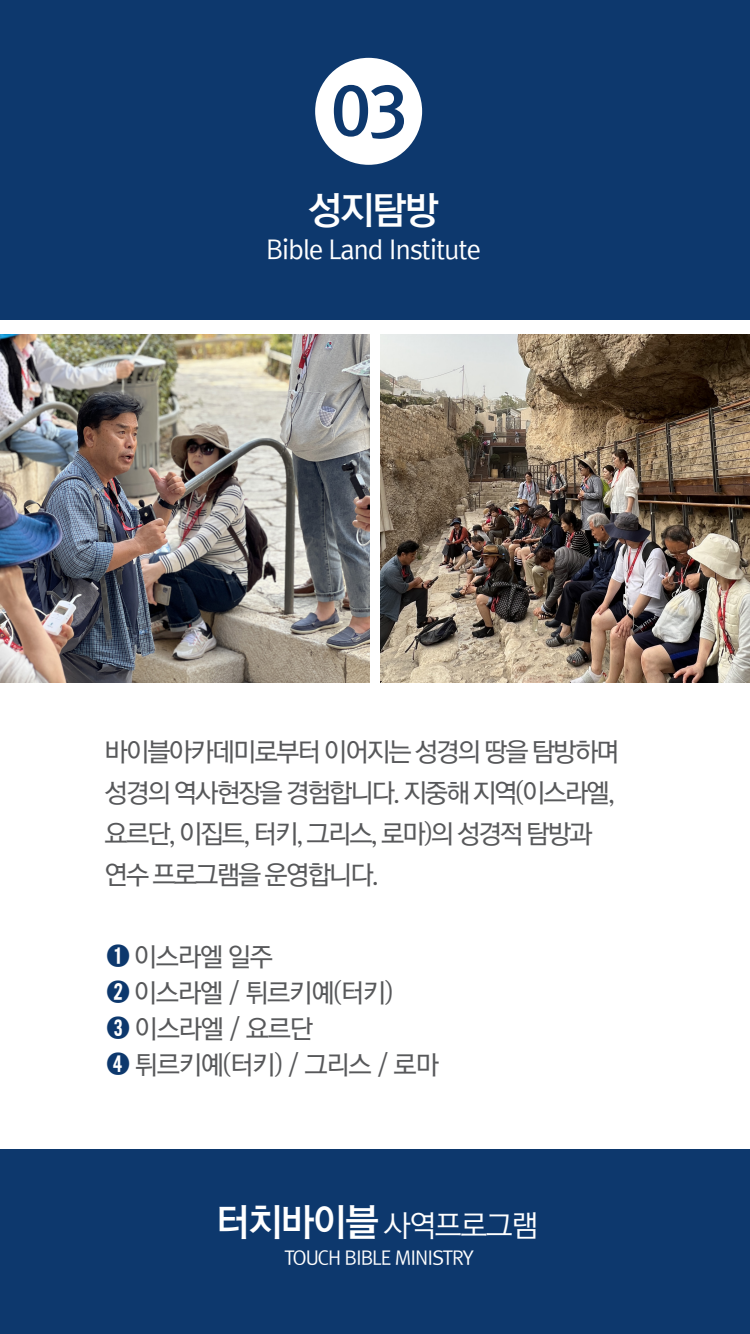
<style>
.page{position:relative;width:750px;height:1334px;background:#fff}
.page>*{position:absolute;margin:0;border:0;box-sizing:border-box;transform-origin:0 0}
.t1{font:66px "Rix Go EB";color:#0d386d}
.t2{font:38px "Rix Go B";color:#fff}
.t3{font:30px "Rix Go R";letter-spacing:-.05em;color:#fff}
.t4{font:26px "Rix Go M";letter-spacing:-.075em;color:#57585a}
.t5{font:26px "Rix Go M";letter-spacing:-.05em;color:#57585a}
.t6{font:26px "Rix Go M";letter-spacing:-.03em;color:#fff}
.t7{font:19px "Rix Go M";letter-spacing:-.05em;color:#fff}
.s1{font-family:"Korean GD15 R";color:#0d386d}
.s2{font-family:"Rix Go B";font-size:38px}
</style>
<div class="page">
<div style="left:0;top:0;width:750px;height:320px;background:#0d386d"></div>
<div style="left:315px;top:58px;width:107px;height:107px;background:#fff;border-radius:50%"></div>
<img style="left:0;top:335px;width:369px;height:348px">
<img style="left:381px;top:335px;width:369px;height:348px">
<div style="left:0;top:1150px;width:750px;height:184px;background:#0d386d"></div>
<p class="t1" style="left:331px;top:68px;width:78px">03</p>
<p class="t2" style="left:308px;top:186px;width:133px">성지탐방</p>
<p class="t6" style="left:266px;top:234px;width:217px">Bible Land Institute</p>
<p class="t4" style="left:105px;top:736px;width:517px">바이블아카데미로부터 이어지는 성경의 땅을 탐방하며</p>
<p class="t4" style="left:105px;top:777px;width:512px">성경의 역사현장을 경험합니다. 지중해 지역(이스라엘,</p>
<p class="t4" style="left:105px;top:818px;width:490px">요르단, 이집트, 터키, 그리스, 로마)의 성경적 탐방과</p>
<p class="t4" style="left:105px;top:859px;width:276px">연수 프로그램을 운영합니다.</p>
<p class="t4" style="left:107px;top:941px;width:168px"><span class="s1">➊</span> 이스라엘 일주</p>
<p class="t5" style="left:107px;top:977px;width:288px"><span class="s1">➋</span> 이스라엘 / 튀르키예(터키)</p>
<p class="t4" style="left:107px;top:1013px;width:208px"><span class="s1">➌</span> 이스라엘 / 요르단</p>
<p class="t5" style="left:107px;top:1049px;width:334px"><span class="s1">➍</span> 튀르키예(터키) / 그리스 / 로마</p>
<p class="t3" style="left:216px;top:1208px;width:324px"><span class="s2">터치바이블</span> 사역프로그램</p>
<p class="t7" style="left:285px;top:1247px;width:191px">TOUCH BIBLE MINISTRY</p>
</div>
